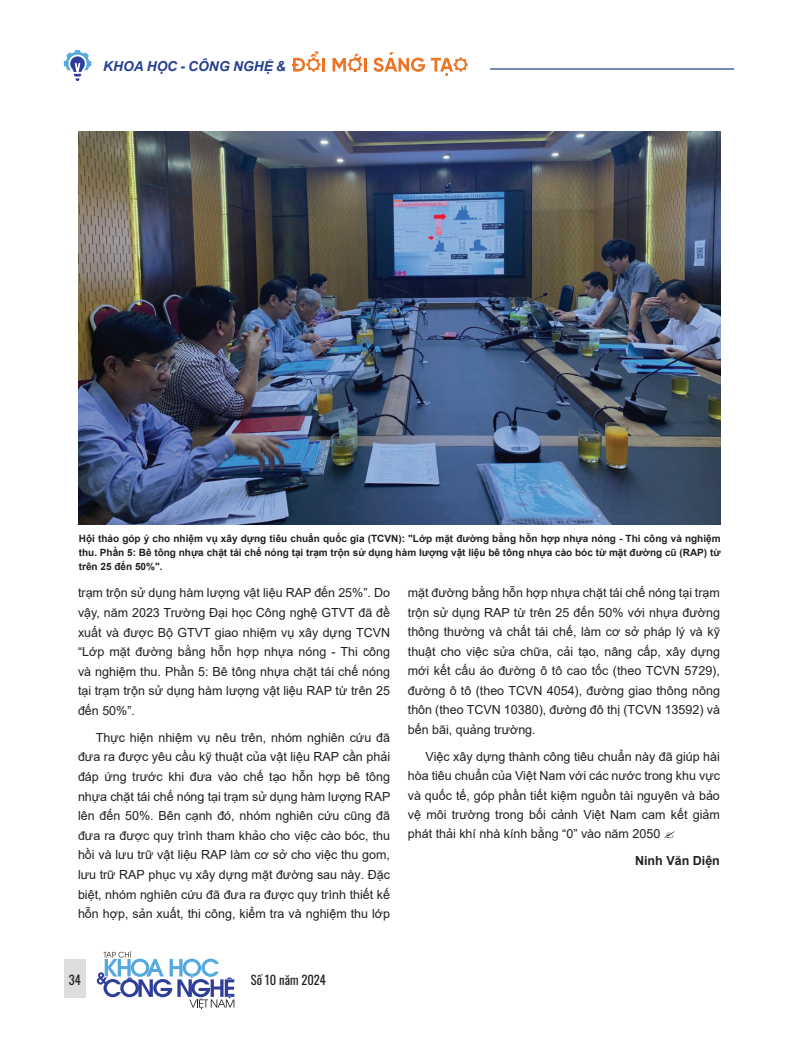
<style>
.page{position:relative;width:798px;height:1042px;background:#fff}
.page>*{position:absolute;margin:0;border:0;box-sizing:border-box;transform-origin:0 0}
.t1{font:italic 700 13.75px "Arial";letter-spacing:.005em;color:#253f8e}
.t2{font:12.5px/19.6px "Arial";color:#231f20;text-align:justify}
.t3{font:12.5px "Oswald";color:#231f20}
.t4{font:700 12.5px "Arial";color:#231f20}
.t5{font:700 10px/13.8px "Arial";color:#231f20;text-align:justify}
</style>
<div class="page">
<svg style="left:64px;top:50px;width:27px;height:31px"></svg>
<hr style="left:490px;top:68px;width:243px;height:2px;background:#253f8e">
<hr style="left:322px;top:58px;width:3px;height:14px;background:#ec7525">
<svg style="left:292px;top:51px;width:28px;height:21px"></svg>
<svg style="left:332px;top:54px;width:34px;height:18px"></svg>
<svg style="left:373px;top:52px;width:94px;height:24px"></svg>
<div style="left:64px;top:958px;width:22px;height:39px;background:#dcdddf"></div>
<svg style="left:97px;top:951px;width:137px;height:58px"></svg>
<img style="left:79px;top:131px;width:641px;height:393px">
<p class="t1" style="left:103px;top:57px;width:184px">KHOA HỌC - CÔNG NGHỆ &amp;</p>
<p class="t5" style="left:79px;top:532px;width:643px">Hội thảo góp ý cho nhiệm vụ xây dựng tiêu chuẩn quốc gia (TCVN): "Lớp mặt đường bằng hỗn hợp nhựa nóng - Thi công và nghiệm thu. Phần 5: Bê tông nhựa chặt tái chế nóng tại trạm trộn sử dụng hàm lượng vật liệu bê tông nhựa cào bóc từ mặt đường cũ (RAP) từ trên 25 đến 50%".</p>
<p class="t2" style="left:78px;top:583px;width:313px">trạm trộn sử dụng hàm lượng vật liệu RAP đến 25%”. Do vậy, năm 2023 Trường Đại học Công nghệ GTVT đã đề xuất và được Bộ GTVT giao nhiệm vụ xây dựng TCVN “Lớp mặt đường bằng hỗn hợp nhựa nóng - Thi công và nghiệm thu. Phần 5: Bê tông nhựa chặt tái chế nóng tại trạm trộn sử dụng hàm lượng vật liệu RAP từ trên 25 đến 50%”.</p>
<p class="t2" style="left:78px;top:727px;width:314px;text-indent:18px">Thực hiện nhiệm vụ nêu trên, nhóm nghiên cứu đã đưa ra được yêu cầu kỹ thuật của vật liệu RAP cần phải đáp ứng trước khi đưa vào chế tạo hỗn hợp bê tông nhựa chặt tái chế nóng tại trạm sử dụng hàm lượng RAP lên đến 50%. Bên cạnh đó, nhóm nghiên cứu cũng đã đưa ra được quy trình tham khảo cho việc cào bóc, thu hồi và lưu trữ vật liệu RAP làm cơ sở cho việc thu gom, lưu trữ RAP phục vụ xây dựng mặt đường sau này. Đặc biệt, nhóm nghiên cứu đã đưa ra được quy trình thiết kế hỗn hợp, sản xuất, thi công, kiểm tra và nghiệm thu lớp</p>
<p class="t2" style="left:407px;top:583px;width:313px">mặt đường bằng hỗn hợp nhựa chặt tái chế nóng tại trạm trộn sử dụng RAP từ trên 25 đến 50% với nhựa đường thông thường và chất tái chế, làm cơ sở pháp lý và kỹ thuật cho việc sửa chữa, cải tạo, nâng cấp, xây dựng mới kết cấu áo đường ô tô cao tốc (theo TCVN 5729), đường ô tô (theo TCVN 4054), đường giao thông nông thôn (theo TCVN 10380), đường đô thị (TCVN 13592) và bến bãi, quảng trường.</p>
<p class="t2" style="left:407px;top:746px;width:313px;text-indent:18px">Việc xây dựng thành công tiêu chuẩn này đã giúp hài hòa tiêu chuẩn của Việt Nam với các nước trong khu vực và quốc tế, góp phần tiết kiệm nguồn tài nguyên và bảo vệ môi trường trong bối cảnh Việt Nam cam kết giảm phát thải khí nhà kính bằng “0” vào năm 2050</p>
<p class="t4" style="left:635px;top:852px;width:86px">Ninh Văn Diện</p>
<p class="t3" style="left:69px;top:968px;width:13px">34</p>
<p class="t3" style="left:251px;top:968px;width:76px">Số 10 năm 2024</p>
</div>
